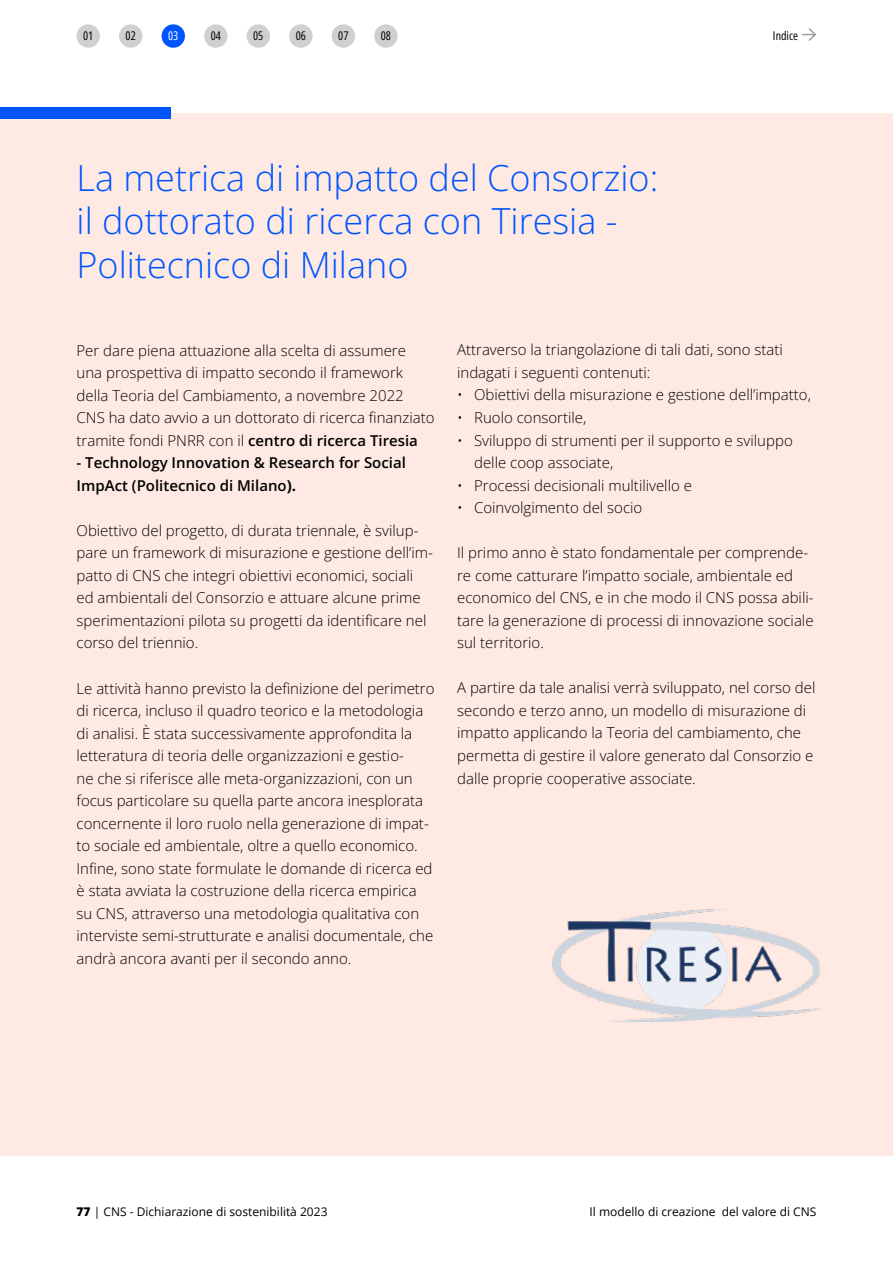
<style>
.page{position:relative;width:893px;height:1263px;background:#fff}
.page>*{position:absolute;margin:0;border:0;box-sizing:border-box;transform-origin:0 0}
.t1{font:300 36px/43.2px "Open Sans";color:#05f}
.t2{font:300 15px/22.5px "Open Sans";color:#000}
.t3{font:600 15px/22.5px "Open Sans";color:#000}
.t4{font:12px "Open Sans";color:#000}
.t5{font:12px "Open Sans Condensed";color:#000}
.t6{font:12px "Open Sans Condensed";color:#fff}
.s1{font-weight:600}
.s2{font-weight:700}
.s3{font-weight:800}
</style>
<div class="page">
<div style="left:162px;top:24px;width:23px;height:24px;background:#05f;border-radius:50%"></div>
<div style="left:204px;top:24px;width:23px;height:24px;background:#d0d0d0;border-radius:50%"></div>
<div style="left:247px;top:24px;width:23px;height:24px;background:#d0d0d0;border-radius:50%"></div>
<div style="left:289px;top:24px;width:24px;height:24px;background:#d0d0d0;border-radius:50%"></div>
<div style="left:332px;top:24px;width:23px;height:24px;background:#d0d0d0;border-radius:50%"></div>
<div style="left:374px;top:24px;width:24px;height:24px;background:#d0d0d0;border-radius:50%"></div>
<svg style="left:802px;top:28px;width:14px;height:13px"></svg>
<div style="left:77px;top:24px;width:23px;height:24px;background:#d0d0d0;border-radius:50%"></div>
<div style="left:119px;top:24px;width:23px;height:24px;background:#d0d0d0;border-radius:50%"></div>
<div style="left:0;top:113px;width:893px;height:1042px;background:#ffeae3"></div>
<div style="left:0;top:108px;width:170px;height:11px;background:#05f"></div>
<img style="left:552px;top:909px;width:270px;height:113px">
<p class="t5" style="left:83px;top:27px;width:12px">01</p>
<p class="t5" style="left:126px;top:27px;width:12px">02</p>
<p class="t6" style="left:168px;top:27px;width:12px">03</p>
<p class="t5" style="left:211px;top:27px;width:12px">04</p>
<p class="t5" style="left:253px;top:27px;width:12px">05</p>
<p class="t5" style="left:296px;top:27px;width:12px">06</p>
<p class="t5" style="left:338px;top:27px;width:12px">07</p>
<p class="t5" style="left:381px;top:27px;width:12px">08</p>
<p class="t5" style="left:773px;top:27px;width:27px">Indice</p>
<h1 class="t1" style="left:77px;top:155px;width:583px">La metrica di impatto del Consorzio: il dottorato di ricerca con Tiresia -<br>Politecnico di Milano</h1>
<p class="t2" style="left:77px;top:338px;width:359px">Per dare piena attuazione alla scelta di assumere una prospettiva di impatto secondo il framework della Teoria del Cambiamento, a novembre 2022<br>CNS ha dato avvio a un dottorato di ricerca finanziato tramite fondi PNRR con il <span class="s1">centro di ricerca Tiresia</span></p>
<p class="t3" style="left:77px;top:451px;width:331px">- Technology Innovation &amp; Research for Social<br>ImpAct (Politecnico di Milano<span class="s2">).</span></p>
<p class="t2" style="left:77px;top:519px;width:358px">Obiettivo del progetto, di durata triennale, è svilup&shy;pare un framework di misurazione e gestione dell’im&shy;patto di CNS che integri obiettivi economici, sociali ed ambientali del Consorzio e attuare alcune prime sperimentazioni pilota su progetti da identificare nel corso del triennio.</p>
<p class="t2" style="left:77px;top:676px;width:360px">Le attività hanno previsto la definizione del perimetro di ricerca, incluso il quadro teorico e la metodologia di analisi. È stata successivamente approfondita la letteratura di teoria delle organizzazioni e gestio-<br>ne che si riferisce alle meta-organizzazioni, con un focus particolare su quella parte ancora inesplorata concernente il loro ruolo nella generazione di impat&shy;to sociale ed ambientale, oltre a quello economico.<br>Infine, sono state formulate le domande di ricerca ed è stata avviata la costruzione della ricerca empirica su CNS, attraverso una metodologia qualitativa con interviste semi-strutturate e analisi documentale, che andrà ancora avanti per il secondo anno.</p>
<p class="t2" style="left:457px;top:338px;width:327px">Attraverso la triangolazione di tali dati, sono stati indagati i seguenti contenuti:</p>
<p class="t2" style="left:457px;top:383px;width:355px">• Obiettivi della misurazione e gestione dell’impatto,</p>
<p class="t2" style="left:457px;top:406px;width:131px">• Ruolo consortile,</p>
<p class="t2" style="left:474px;top:428px;width:320px;text-indent:-17px">• Sviluppo di strumenti per il supporto e sviluppo delle coop associate,</p>
<p class="t2" style="left:457px;top:473px;width:236px">• Processi decisionali multilivello e</p>
<p class="t2" style="left:457px;top:496px;width:187px">• Coinvolgimento del socio</p>
<p class="t2" style="left:457px;top:541px;width:358px">Il primo anno è stato fondamentale per comprende&shy;re come catturare l’impatto sociale, ambientale ed economico del CNS, e in che modo il CNS possa abili&shy;tare la generazione di processi di innovazione sociale sul territorio.</p>
<p class="t2" style="left:457px;top:676px;width:360px">A partire da tale analisi verrà sviluppato, nel corso del secondo e terzo anno, un modello di misurazione di impatto applicando la Teoria del cambiamento, che permetta di gestire il valore generato dal Consorzio e dalle proprie cooperative associate.</p>
<p class="t4" style="left:77px;top:1203px;width:253px"><span class="s3">77</span> | CNS - Dichiarazione di sostenibilità 2023</p>
<p class="t4" style="left:590px;top:1203px;width:228px">Il modello di creazione del valore di CNS</p>
</div>
